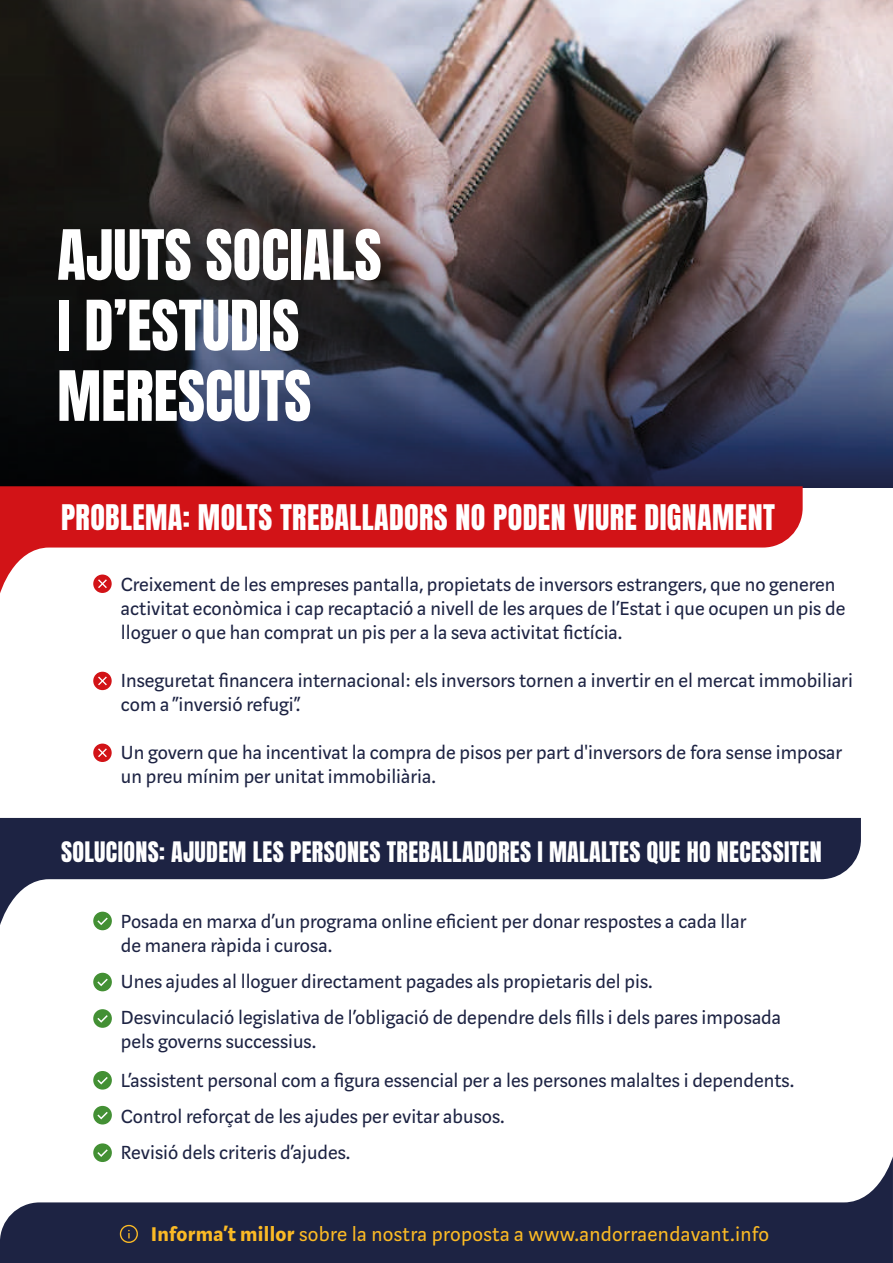
<style>
.page{position:relative;width:893px;height:1263px;background:#fff}
.page>*{position:absolute;margin:0;border:0;box-sizing:border-box;transform-origin:0 0}
.t1{font:58.95px/70.5px "Anton";color:#fff}
.t2{font:30px "Anton";letter-spacing:.015em;color:#fff}
.t3{font:24px "Anton";letter-spacing:.015em;color:#fff}
.t4{font:21.9px "Marat Sans";letter-spacing:.015em;color:#fbba25}
.t5{font:21px/24px "Marat Sans";color:#1d2343}
.s1{font-weight:700}
</style>
<div class="page">
<img style="left:0;top:0;width:893px;height:487px">
<svg style="left:0;top:1156px;width:893px;height:107px;fill:#1d2343"></svg>
<svg style="left:120px;top:1225px;width:18px;height:18px"></svg>
<svg style="left:0;top:486px;width:803px;height:107px;fill:#d21317"></svg>
<svg style="left:0;top:818px;width:861px;height:107px;fill:#1d2343"></svg>
<svg style="left:93px;top:574px;width:19px;height:19px"></svg>
<svg style="left:93px;top:672px;width:19px;height:18px"></svg>
<svg style="left:93px;top:743px;width:19px;height:19px"></svg>
<svg style="left:93px;top:912px;width:19px;height:18px"></svg>
<svg style="left:93px;top:973px;width:19px;height:18px"></svg>
<svg style="left:93px;top:1009px;width:19px;height:19px"></svg>
<svg style="left:93px;top:1071px;width:19px;height:18px"></svg>
<svg style="left:93px;top:1106px;width:19px;height:18px"></svg>
<svg style="left:93px;top:1143px;width:19px;height:19px"></svg>
<h1 class="t1" style="left:57px;top:224px;width:326px">AJUTS SOCIALS<br>I D’ESTUDIS<br>MERESCUTS</h1>
<h2 class="t2" style="left:61px;top:502px;width:715px">PROBLEMA: MOLTS TREBALLADORS NO PODEN VIURE DIGNAMENT</h2>
<p class="t5" style="left:121px;top:572px;width:726px">Creixement de les empreses pantalla, propietats de inversors estrangers, que no generen activitat econòmica i cap recaptació a nivell de les arques de l’Estat i que ocupen un pis de lloguer o que han comprat un pis per a la seva activitat fictícia.</p>
<p class="t5" style="left:121px;top:668px;width:733px">Inseguretat financera internacional: els inversors tornen a invertir en el mercat immobiliari com a “inversió refugi”.</p>
<p class="t5" style="left:121px;top:740px;width:723px">Un govern que ha incentivat la compra de pisos per part d'inversors de fora sense imposar un preu mínim per unitat immobiliària.</p>
<p class="t3" style="left:61px;top:839px;width:762px">SOLUCIONS: AJUDEM LES PERSONES TREBALLADORES I MALALTES QUE HO NECESSITEN</p>
<p class="t5" style="left:121px;top:909px;width:627px">Posada en marxa d’un programa online eficient per donar respostes a cada llar de manera ràpida i curosa.</p>
<p class="t5" style="left:121px;top:963px;width:662px;line-height:36px">Unes ajudes al lloguer directament pagades als propietaris del pis.<br>Desvinculació legislativa de l’obligació de dependre dels fills i dels pares imposada</p>
<p class="t5" style="left:121px;top:1022px;width:675px;line-height:39px">pels governs successius.<br>L’assistent personal com a figura essencial per a les persones malaltes i dependents.</p>
<p class="t5" style="left:121px;top:1098px;width:385px;line-height:36px">Control reforçat de les ajudes per evitar abusos.<br>Revisió dels criteris d’ajudes.</p>
<p class="t4" style="left:151px;top:1222px;width:620px"><span class="s1">Informa’t millor</span> sobre la nostra proposta a www.andorraendavant.info</p>
</div>
